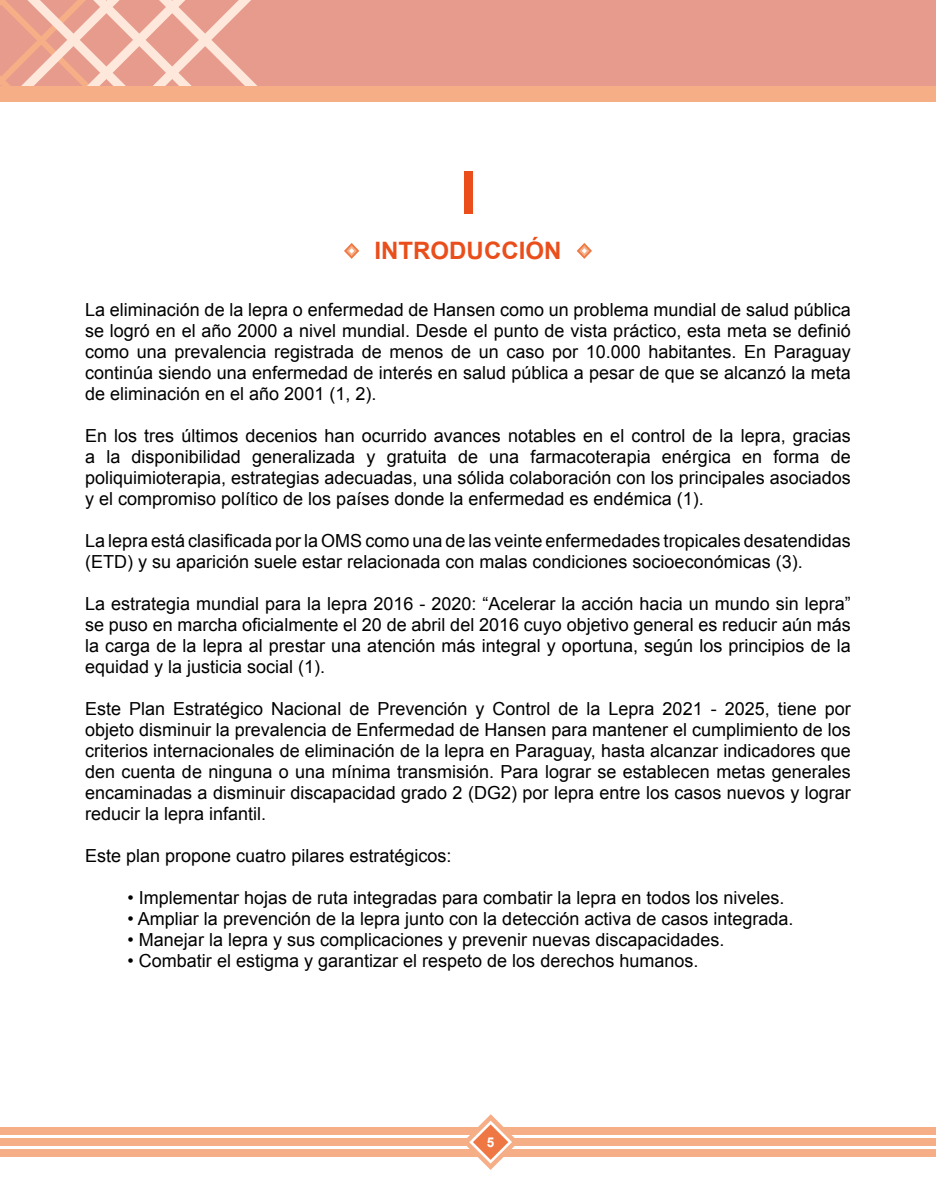
<style>
.page{position:relative;width:936px;height:1191px;background:#fff}
.page>*{position:absolute;margin:0;border:0;box-sizing:border-box;transform-origin:0 0}
.t1{font:700 60px "Arial";color:#e94e1b}
.t2{font:700 24px "Arial";color:#e94e1b}
.t3{font:18px/21px "Arial";color:#000;text-align:justify}
.t4{font:700 13.5px "Arial";color:#fff}
</style>
<div class="page">
<div style="left:0;top:0;width:935px;height:86px;background:#e69b8d"></div>
<svg style="left:0;top:0;width:257px;height:86px"></svg>
<div style="left:0;top:86px;width:935px;height:16px;background:#f6ae87"></div>
<div style="left:0;top:1127px;width:935px;height:7px;background:#f6ae87"></div>
<div style="left:0;top:1138px;width:935px;height:7px;background:#f6ae87"></div>
<div style="left:0;top:1149px;width:935px;height:8px;background:#f6ae87"></div>
<svg style="left:463px;top:1114px;width:55px;height:56px"></svg>
<svg style="left:344px;top:243px;width:16px;height:16px"></svg>
<svg style="left:577px;top:243px;width:15px;height:16px"></svg>
<h1 class="t1" style="left:459px;top:153px;width:18px">I</h1>
<h2 class="t2" style="left:374px;top:235px;width:188px">INTRODUCCIÓN</h2>
<p class="t3" style="left:85px;top:299px;width:767px">La eliminación de la lepra o enfermedad de Hansen como un problema mundial de salud pública se logró en el año 2000 a nivel mundial. Desde el punto de vista práctico, esta meta se definió como una prevalencia registrada de menos de un caso por 10.000 habitantes. En Paraguay continúa siendo una enfermedad de interés en salud pública a pesar de que se alcanzó la meta de eliminación en el año 2001 (1, 2).</p>
<p class="t3" style="left:85px;top:425px;width:767px">En los tres últimos decenios han ocurrido avances notables en el control de la lepra, gracias a la disponibilidad generalizada y gratuita de una farmacoterapia enérgica en forma de poliquimioterapia, estrategias adecuadas, una sólida colaboración con los principales asociados y el compromiso político de los países donde la enfermedad es endémica (1).</p>
<p class="t3" style="left:85px;top:530px;width:767px">La lepra está clasificada por la OMS como una de las veinte enfermedades tropicales desatendidas (ETD) y su aparición suele estar relacionada con malas condiciones socioeconómicas (3).</p>
<p class="t3" style="left:85px;top:593px;width:767px">La estrategia mundial para la lepra 2016 - 2020: “Acelerar la acción hacia un mundo sin lepra” se puso en marcha oficialmente el 20 de abril del 2016 cuyo objetivo general es reducir aún más la carga de la lepra al prestar una atención más integral y oportuna, según los principios de la equidad y la justicia social (1).</p>
<p class="t3" style="left:85px;top:698px;width:767px">Este Plan Estratégico Nacional de Prevención y Control de la Lepra 2021 - 2025, tiene por objeto disminuir la prevalencia de Enfermedad de Hansen para mantener el cumplimiento de los criterios internacionales de eliminación de la lepra en Paraguay, hasta alcanzar indicadores que den cuenta de ninguna o una mínima transmisión. Para lograr se establecen metas generales encaminadas a disminuir discapacidad grado 2 (DG2) por lepra entre los casos nuevos y lograr reducir la lepra infantil.</p>
<p class="t3" style="left:85px;top:845px;width:368px">Este plan propone cuatro pilares estratégicos:</p>
<p class="t3" style="left:128px;top:887px;width:658px">• Implementar hojas de ruta integradas para combatir la lepra en todos los niveles.</p>
<p class="t3" style="left:128px;top:908px;width:667px">• Ampliar la prevención de la lepra junto con la detección activa de casos integrada.</p>
<p class="t3" style="left:128px;top:929px;width:598px">• Manejar la lepra y sus complicaciones y prevenir nuevas discapacidades.</p>
<p class="t3" style="left:128px;top:950px;width:572px">• Combatir el estigma y garantizar el respeto de los derechos humanos.</p>
<p class="t4" style="left:487px;top:1133px;width:9px">5</p>
</div>
